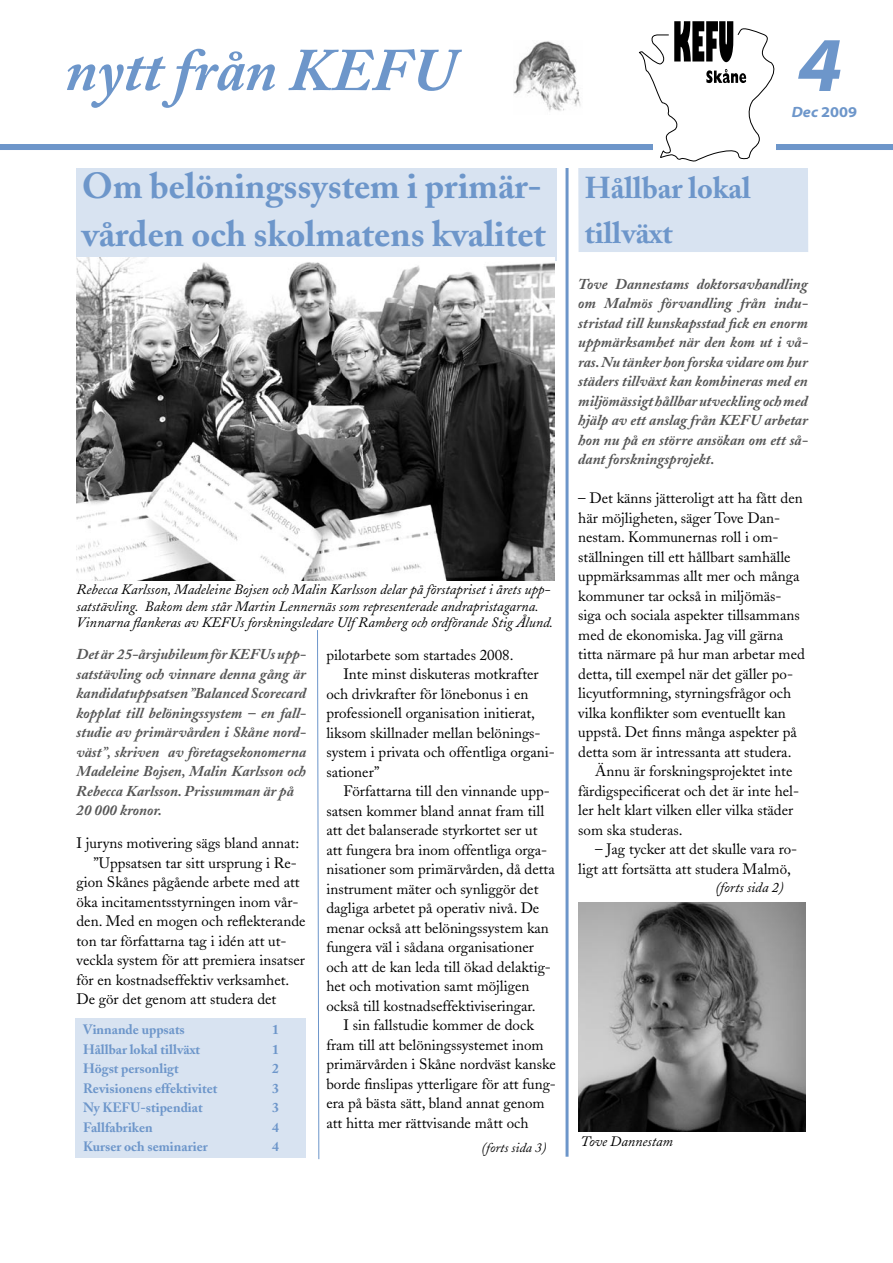
<style>
.page{position:relative;width:893px;height:1263px;background:#fff}
.page>*{position:absolute;margin:0;border:0;box-sizing:border-box;transform-origin:0 0}
.Rubrik{font:78px "Myriad MM It 700 700";color:#6d96ca}
.t1{font:italic 700 60px "Adobe Caslon";color:#6d96ca}
.t2{font:700 36px/48px "Adobe Caslon";color:#6d96ca}
.t3{font:700 30px/45px "Adobe Caslon";color:#6d96ca}
.Löptext{font:15px/19.5px "Adobe Caslon";color:#000}
.Ingress{font:italic 700 15px/19.5px "Adobe Caslon";color:#565656;text-align:justify}
.Första_stycke{font:15px/19.5px "Adobe Caslon";color:#000}
.t4{font:15px "Myriad MM 700 700";color:#6d96ca}
.Bildtext{font:italic 14.25px/16.5px "Adobe Caslon";color:#000}
.t5{font:700 13.5px "Adobe Caslon";color:#6d96ca}
.Bildtext-2{font:italic 13.5px "Adobe Caslon";color:#000}
.s1{font-family:"Myriad MM It 700 700"}
</style>
<div class="page">
<div style="left:76px;top:168px;width:481px;height:93px;background:#d8e3f1"></div>
<div style="left:0;top:144px;width:893px;height:6px;background:#6d96ca"></div>
<svg style="left:639px;top:21px;width:137px;height:141px"></svg>
<hr style="left:566px;top:168px;width:2px;height:989px;background:#6d96ca">
<div style="left:578px;top:168px;width:230px;height:84px;background:#d8e3f1"></div>
<svg style="left:317px;top:630px;width:2px;height:529px"></svg>
<div style="left:75px;top:1018px;width:231px;height:140px;background:#d8e3f1"></div>
<img style="left:76px;top:257px;width:478px;height:324px">
<img style="left:513px;top:41px;width:68px;height:70px">
<img style="left:578px;top:902px;width:228px;height:229px">
<p class="t1" style="left:65px;top:36px;width:392px">nytt från KEFU</p>
<p class="Rubrik" style="left:797px;top:27px;width:47px">4</p>
<p class="t4" style="left:792px;top:105px;width:67px"><span class="s1">Dec</span> 2009</p>
<p class="t2" style="left:82px;top:162px;width:466px">Om belöningssystem i primär&shy;vården och skolmatens kvalitet</p>
<p class="Bildtext" style="left:77px;top:582px;width:475px">Rebecca Karlsson, Madeleine Bojsen och Malin Karlsson delar på förstapriset i årets upp&shy;satstävling. Bakom dem står Martin Lennernäs som representerade andrapristagarna.</p>
<p class="Bildtext" style="left:77px;top:615px;width:478px">Vinnarna flankeras av KEFUs forskningsledare Ulf Ramberg och ordförande Stig Ålund.</p>
<p class="Ingress" style="left:76px;top:645px;width:231px">Det är 25-årsjubileum för KEFUs upp&shy;satstävling och vinnare denna gång är kandidatuppsatsen ”Balanced Scorecard kopplat till belöningssystem – en fall&shy;studie av primärvården i Skåne nord&shy;väst”, skriven av företagsekonomerna Madeleine Bojsen, Malin Karlsson och Rebecca Karlsson. Prissumman är på</p>
<p class="Ingress" style="left:76px;top:801px;width:87px">20 000 kronor.</p>
<p class="Första_stycke" style="left:76px;top:834px;width:224px">I juryns motivering sägs bland annat:</p>
<p class="Löptext" style="left:76px;top:853px;width:231px;text-indent:17px">”Uppsatsen tar sitt ursprung i Re&shy;gion Skånes pågående arbete med att öka incitamentsstyrningen inom vår&shy;den. Med en mogen och reflekterande ton tar författarna tag i idén att ut&shy;veckla system för att premiera insatser för en kostnadseffektiv verksamhet.<br>De gör det genom att studera det</p>
<p class="t5" style="left:83px;top:1022px;width:103px">Vinnande uppsats</p>
<p class="t5" style="left:272px;top:1022px;width:8px">1</p>
<p class="t5" style="left:83px;top:1041px;width:119px">Hållbar lokal tillväxt</p>
<p class="t5" style="left:272px;top:1041px;width:8px">1</p>
<p class="t5" style="left:83px;top:1061px;width:97px">Högst personligt</p>
<p class="t5" style="left:272px;top:1061px;width:8px">2</p>
<p class="t5" style="left:83px;top:1080px;width:136px">Revisionens effektivitet</p>
<p class="t5" style="left:272px;top:1080px;width:8px">3</p>
<p class="t5" style="left:83px;top:1100px;width:121px">Ny KEFU-stipendiat</p>
<p class="t5" style="left:272px;top:1100px;width:8px">3</p>
<p class="t5" style="left:83px;top:1119px;width:71px">Fallfabriken</p>
<p class="t5" style="left:272px;top:1119px;width:8px">4</p>
<p class="t5" style="left:83px;top:1139px;width:126px">Kurser och seminarier</p>
<p class="t5" style="left:272px;top:1139px;width:8px">4</p>
<p class="Löptext" style="left:326px;top:645px;width:189px">pilotarbete som startades 2008.</p>
<p class="Löptext" style="left:326px;top:664px;width:230px;text-indent:17px">Inte minst diskuteras motkrafter och drivkrafter för lönebonus i en professionell organisation initierat, liksom skillnader mellan belönings&shy;system i privata och offentliga organi&shy;sationer”</p>
<p class="Löptext" style="left:326px;top:781px;width:230px;text-indent:17px">Författarna till den vinnande upp&shy;satsen kommer bland annat fram till att det balanserade styrkortet ser ut att fungera bra inom offentliga orga&shy;nisationer som primärvården, då detta instrument mäter och synliggör det dagliga arbetet på operativ nivå. De menar också att belöningssystem kan fungera väl i sådana organisationer och att de kan leda till ökad delaktig&shy;het och motivation samt möjligen också till kostnadseffektiviseringar.</p>
<p class="Löptext" style="left:326px;top:1015px;width:231px;text-indent:17px">I sin fallstudie kommer de dock fram till att belöningssystemet inom primärvården i Skåne nordväst kanske borde finslipas ytterligare för att fung&shy;era på bästa sätt, bland annat genom att hitta mer rättvisande mått och</p>
<p class="Bildtext-2" style="left:482px;top:1139px;width:66px">(forts sida 3)</p>
<p class="t3" style="left:585px;top:165px;width:168px">Hållbar lokal tillväxt</p>
<p class="Ingress" style="left:578px;top:274px;width:231px">Tove Dannestams doktorsavhandling om Malmös förvandling från indu&shy;stristad till kunskapsstad fick en enorm uppmärksamhet när den kom ut i vå&shy;ras. Nu tänker hon forska vidare om hur städers tillväxt kan kombineras med en miljömässigt hållbar utveckling och med hjälp av ett anslag från KEFU arbetar hon nu på en större ansökan om ett så&shy;dant forskningsprojekt.</p>
<p class="Första_stycke" style="left:578px;top:488px;width:228px">– Det känns jätteroligt att ha fått den här möjligheten, säger Tove Dan&shy;nestam. Kommunernas roll i om&shy;ställningen till ett hållbart samhälle uppmärksammas allt mer och många kommuner tar också in miljömäs&shy;siga och sociala aspekter tillsammans med de ekonomiska. Jag vill gärna titta närmare på hur man arbetar med detta, till exempel när det gäller po&shy;licyutformning, styrningsfrågor och vilka konflikter som eventuellt kan uppstå. Det finns många aspekter på detta som är intressanta att studera.</p>
<p class="Löptext" style="left:578px;top:761px;width:222px;text-indent:17px">Ännu är forskningsprojektet inte färdigspecificerat och det är inte hel&shy;ler helt klart vilken eller vilka städer som ska studeras.</p>
<p class="Löptext" style="left:578px;top:839px;width:221px;text-indent:17px">– Jag tycker att det skulle vara ro&shy;ligt att fortsätta att studera Malmö,</p>
<p class="Bildtext" style="left:715px;top:879px;width:70px">(forts sida 2)</p>
<p class="Bildtext" style="left:580px;top:1133px;width:94px">Tove Dannestam</p>
</div>
